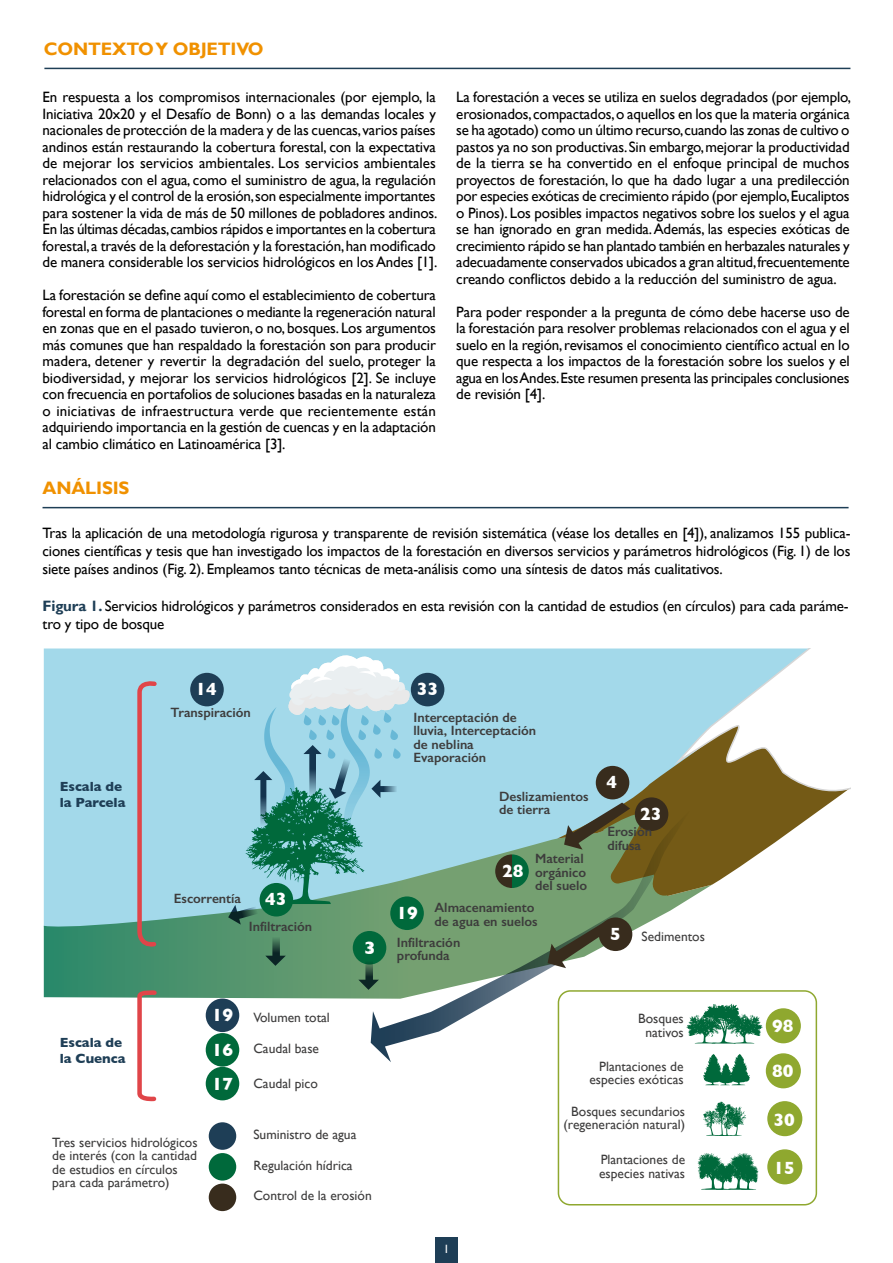
<style>
.page{position:relative;width:893px;height:1263px;background:#fff}
.page>*{position:absolute;margin:0;border:0;box-sizing:border-box;transform-origin:0 0}
.t1{font:700 18px/34.7px "Gill Sans";color:#fff;text-align:justify}
.t2{font:700 18px "Gill Sans";letter-spacing:-.01em;color:#f09100}
.t3{font:15px/16.5px "Gill Sans";letter-spacing:-.01em;color:#000;text-align:justify}
.t4{font:13.5px/13.5px "Gill Sans";color:#3d3c3c}
.t5{font:600 13.5px/13.5px "Gill Sans";color:#3d3c3c}
.t6{font:700 13.5px/16.2px "Gill Sans";color:#1e3e56}
.t7{font:12px "Gill Sans";color:#fff}
.s1{font-weight:700;color:#1e3e56}
.s2{font-weight:700;font-size:18px;color:#fff}
</style>
<div class="page">
<div style="left:435px;top:1237px;width:23px;height:26px;background:#1e3e56"></div>
<hr style="left:44px;top:68px;width:806px;height:1px;background:#1e3e56">
<hr style="left:43px;top:507px;width:806px;height:1px;background:#1e3e56">
<div style="left:558px;top:990px;width:259px;height:215px;border:2px solid #8fa82f;border-radius:12px"></div>
<div style="left:44px;top:648px;width:633px;height:167px;background:#a3d9ea"></div>
<svg style="left:44px;top:815px;width:668px;height:184px;background:#7ab5a8"></svg>
<svg style="left:557px;top:719px;width:278px;height:179px"></svg>
<svg style="left:677px;top:648px;width:173px;height:151px"></svg>
<svg style="left:135px;top:679px;width:24px;height:269px;background:#a7b5c0"></svg>
<div style="left:411px;top:673px;width:33px;height:33px;background:#1e3e56;border-radius:50%"></div>
<div style="left:190px;top:673px;width:34px;height:33px;background:#1e3e56;border-radius:50%"></div>
<svg style="left:135px;top:988px;width:24px;height:114px"></svg>
<div style="left:206px;top:998px;width:33px;height:34px;background:#1e3e56;border-radius:50%"></div>
<div style="left:206px;top:1033px;width:33px;height:33px;background:#00693b;border-radius:50%"></div>
<div style="left:206px;top:1067px;width:33px;height:33px;background:#00693b;border-radius:50%"></div>
<div style="left:209px;top:1122px;width:27px;height:28px;background:#1e3e56;border-radius:50%"></div>
<div style="left:209px;top:1153px;width:27px;height:27px;background:#00693b;border-radius:50%"></div>
<div style="left:209px;top:1183px;width:27px;height:28px;background:#382c1d;border-radius:50%"></div>
<svg style="left:690px;top:1004px;width:73px;height:40px"></svg>
<svg style="left:703px;top:1054px;width:47px;height:31px"></svg>
<div style="left:766px;top:1009px;width:34px;height:33px;background:#8fa82f;border-radius:50%"></div>
<div style="left:766px;top:1008px;width:35px;height:35px;border:2px solid #8fa82f;border-radius:50%"></div>
<div style="left:766px;top:1054px;width:34px;height:33px;background:#8fa82f;border-radius:50%"></div>
<div style="left:766px;top:1053px;width:35px;height:35px;border:2px solid #8fa82f;border-radius:50%"></div>
<div style="left:768px;top:1102px;width:34px;height:33px;background:#8fa82f;border-radius:50%"></div>
<div style="left:767px;top:1101px;width:35px;height:35px;border:2px solid #8fa82f;border-radius:50%"></div>
<div style="left:768px;top:1150px;width:34px;height:34px;background:#8fa82f;border-radius:50%"></div>
<div style="left:767px;top:1149px;width:35px;height:35px;border:2px solid #8fa82f;border-radius:50%"></div>
<svg style="left:703px;top:1101px;width:43px;height:35px"></svg>
<svg style="left:697px;top:1153px;width:61px;height:36px"></svg>
<div style="left:353px;top:931px;width:33px;height:33px;background:#00693b;border-radius:50%"></div>
<svg style="left:358px;top:960px;width:13px;height:30px"></svg>
<div style="left:596px;top:766px;width:33px;height:33px;background:#382c1d;border-radius:50%"></div>
<svg style="left:564px;top:802px;width:105px;height:9px"></svg>
<svg style="left:265px;top:936px;width:21px;height:30px"></svg>
<svg style="left:228px;top:648px;width:183px;height:277px;background:#8bc2c6"></svg>
<svg style="left:371px;top:811px;width:319px;height:251px"></svg>
<svg style="left:548px;top:921px;width:66px;height:47px"></svg>
<div style="left:599px;top:917px;width:33px;height:34px;background:#382c1d;border-radius:50%"></div>
<div style="left:260px;top:883px;width:33px;height:33px;background:#00693b;border-radius:50%"></div>
<div style="left:635px;top:797px;width:33px;height:34px;background:#382c1d;border-radius:50%"></div>
<p class="t2" style="left:44px;top:38px;width:221px">CONTEXTO Y OBJETIVO</p>
<p class="t3" style="left:43px;top:89px;width:396px;text-align:left">En respuesta a los compromisos internacionales (por ejemplo, la Iniciativa 20x20 y el Desafío de Bonn) o a las demandas locales y nacionales de protección de la madera y de las cuencas, varios países andinos están restaurando la cobertura forestal, con la expectativa de mejorar los servicios ambientales. Los servicios ambientales relacionados con el agua, como el suministro de agua, la regulación hidrológica y el control de la erosión, son especialmente importantes para sostener la vida de más de 50 millones de pobladores andinos.<br>En las últimas décadas, cambios rápidos e importantes en la cobertura forestal, a través de la deforestación y la forestación, han modificado de manera considerable los servicios hidrológicos en los Andes [1].</p>
<p class="t3" style="left:43px;top:287px;width:395px">La forestación se define aquí como el establecimiento de cobertura forestal en forma de plantaciones o mediante la regeneración natural en zonas que en el pasado tuvieron, o no, bosques. Los argumentos más comunes que han respaldado la forestación son para producir madera, detener y revertir la degradación del suelo, proteger la biodiversidad, y mejorar los servicios hidrológicos [2]. Se incluye con frecuencia en portafolios de soluciones basadas en la naturaleza o iniciativas de infraestructura verde que recientemente están adquiriendo importancia en la gestión de cuencas y en la adaptación al cambio climático en Latinoamérica [3].</p>
<p class="t2" style="left:43px;top:477px;width:88px">ANÁLISIS</p>
<p class="t3" style="left:456px;top:89px;width:396px">La forestación a veces se utiliza en suelos degradados (por ejemplo, erosionados, compactados, o aquellos en los que la materia orgánica se ha agotado) como un último recurso, cuando las zonas de cultivo o pastos ya no son productivas. Sin embargo, mejorar la productividad de la tierra se ha convertido en el enfoque principal de muchos proyectos de forestación, lo que ha dado lugar a una predilección por especies exóticas de crecimiento rápido (por ejemplo, Eucaliptos o Pinos). Los posibles impactos negativos sobre los suelos y el agua se han ignorado en gran medida. Además, las especies exóticas de crecimiento rápido se han plantado también en herbazales naturales y adecuadamente conservados ubicados a gran altitud, frecuentemente creando conflictos debido a la reducción del suministro de agua.</p>
<p class="t3" style="left:456px;top:304px;width:395px">Para poder responder a la pregunta de cómo debe hacerse uso de la forestación para resolver problemas relacionados con el agua y el suelo en la región, revisamos el conocimiento científico actual en lo que respecta a los impactos de la forestación sobre los suelos y el agua en los Andes. Este resumen presenta las principales conclusiones de revisión [4].</p>
<p class="t3" style="left:43px;top:524px;width:809px;line-height:18px">Tras la aplicación de una metodología rigurosa y transparente de revisión sistemática (véase los detalles en [4]), analizamos 155 publica&shy;ciones científicas y tesis que han investigado los impactos de la forestación en diversos servicios y parámetros hidrológicos (Fig. 1) de los siete países andinos (Fig. 2). Empleamos tanto técnicas de meta-análisis como una síntesis de datos más cualitativos.</p>
<p class="t3" style="left:43px;top:597px;width:808px;line-height:18px"><span class="s1">Figura 1.</span> Servicios hidrológicos y parámetros considerados en esta revisión con la cantidad de estudios (en círculos) para cada paráme&shy;tro y tipo de bosque</p>
<p class="t6" style="left:60px;top:778px;width:67px">Escala de la Parcela</p>
<p class="t1" style="left:195px;top:671px;width:23px">14</p>
<p class="t5" style="left:171px;top:705px;width:82px">Transpiración</p>
<p class="t5" style="left:174px;top:892px;width:69px">Escorrentía</p>
<p class="t1" style="left:265px;top:882px;width:23px">43</p>
<p class="t5" style="left:249px;top:920px;width:65px">Infiltración</p>
<p class="t1" style="left:417px;top:671px;width:23px">33</p>
<p class="t5" style="left:413px;top:710px;width:124px">Interceptación de lluvia, Interceptación de neblina<br>Evaporación</p>
<p class="t5" style="left:499px;top:789px;width:91px">Deslizamientos de tierra</p>
<p class="t1" style="left:396px;top:895px;width:23px">19</p>
<p class="t1" style="left:502px;top:853px;width:23px">28</p>
<p class="t5" style="left:535px;top:852px;width:54px">Material orgánico del suelo</p>
<p class="t5" style="left:434px;top:901px;width:105px">Almacenamiento de agua en suelos</p>
<p class="t5" style="left:397px;top:935px;width:65px;text-indent:-33px"><span class="s2">3</span> Infiltración profunda</p>
<p class="t1" style="left:607px;top:764px;width:12px">4</p>
<p class="t1" style="left:640px;top:796px;width:23px">23</p>
<p class="t5" style="left:607px;top:825px;width:46px">Erosión difusa</p>
<p class="t4" style="left:610px;top:929px;width:96px"><span class="s2">5</span> Sedimentos</p>
<p class="t6" style="left:60px;top:1034px;width:67px">Escala de la Cuenca</p>
<p class="t1" style="left:212px;top:997px;width:23px">19<br>16<br>17</p>
<p class="t4" style="left:52px;top:1135px;width:147px">Tres servicios hidrológicos de interés (con la cantidad de estudios en círculos para cada parámetro)</p>
<p class="t4" style="left:253px;top:1011px;width:78px">Volumen total</p>
<p class="t4" style="left:253px;top:1042px;width:67px">Caudal base</p>
<p class="t4" style="left:253px;top:1076px;width:66px">Caudal pico</p>
<p class="t4" style="left:253px;top:1127px;width:105px">Suministro de agua</p>
<p class="t4" style="left:253px;top:1159px;width:101px">Regulación hídrica</p>
<p class="t4" style="left:253px;top:1189px;width:120px">Control de la erosión</p>
<p class="t7" style="left:443px;top:1242px;width:7px">1</p>
<p class="t4" style="left:638px;top:1012px;width:47px;text-align:center">Bosques nativos</p>
<p class="t4" style="left:589px;top:1059px;width:96px;text-align:right">Plantaciones de especies exóticas</p>
<p class="t4" style="left:564px;top:1104px;width:123px;text-align:center">Bosques secundarios (regeneración natural)</p>
<p class="t4" style="left:599px;top:1152px;width:88px">Plantaciones de especies nativas</p>
<p class="t1" style="left:772px;top:1008px;width:23px">98</p>
<p class="t1" style="left:772px;top:1053px;width:23px">80</p>
<p class="t1" style="left:774px;top:1102px;width:23px">30</p>
<p class="t1" style="left:774px;top:1150px;width:23px">15</p>
</div>
